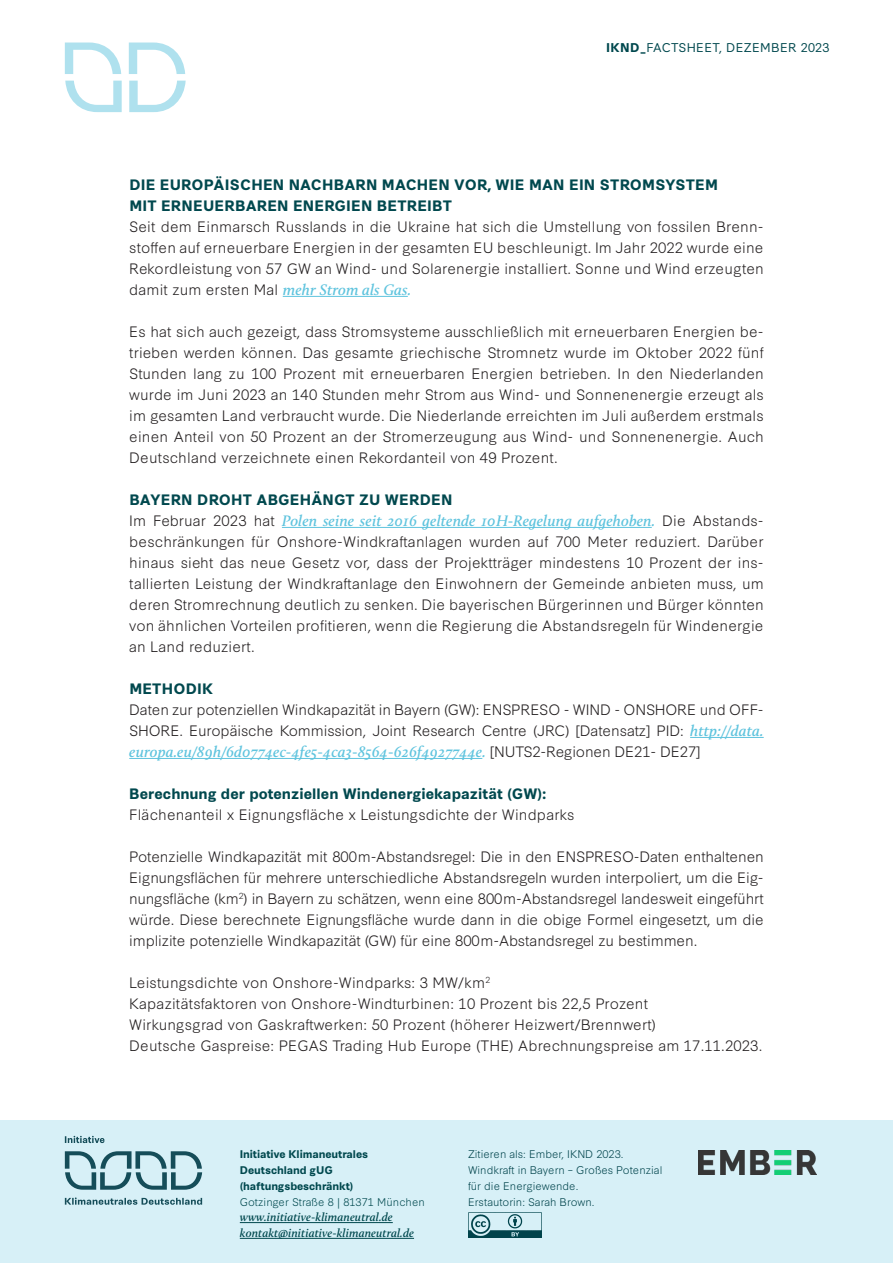
<style>
.page{position:relative;width:893px;height:1263px;background:#fff}
.page>*{position:absolute;margin:0;border:0;box-sizing:border-box;transform-origin:0 0}
.t1{font:italic 600 15.75px "Calluna";letter-spacing:.005em;color:#60c4de}
.t2{font:300 14.25px/21px "Synthese";letter-spacing:.01em;color:#231f20;text-align:justify}
.H3_Abatzüberschrift{font:700 14.25px "Synthese";letter-spacing:.015em;color:#00484e}
.t3{font:300 14.25px/21px "Synthese";letter-spacing:-.01em;color:#231f20}
.t4{font:italic 600 12px/15.8px "Calluna";letter-spacing:.005em;color:#00484e}
.Infozeile{font:12px "Synthese";letter-spacing:.03em;color:#00484e}
.t5{font:300 10.5px/15.8px "Synthese";color:#00484e}
.t6{font:700 10.5px/15.8px "Synthese";letter-spacing:-.01em;color:#00484e}
.s1{font-weight:700}
.s2{font-family:"Calluna";font-weight:600;font-style:italic;font-size:15.75px;color:#60c4de}
.s3{font-family:"Synthese";font-weight:300;font-style:normal;font-size:14.25px;color:#231f20}
.s4{font-weight:300}
</style>
<div class="page">
<hr style="left:283px;top:296px;width:125px;height:1px;background:#60c4de">
<hr style="left:282px;top:527px;width:370px;height:1px;background:#60c4de">
<hr style="left:690px;top:737px;width:74px;height:1px;background:#60c4de">
<hr style="left:129px;top:758px;width:353px;height:1px;background:#60c4de">
<svg style="left:129px;top:81px;width:57px;height:31px"></svg>
<svg style="left:129px;top:43px;width:56px;height:31px"></svg>
<svg style="left:65px;top:81px;width:57px;height:31px"></svg>
<svg style="left:65px;top:43px;width:56px;height:31px"></svg>
<div style="left:0;top:1120px;width:893px;height:143px;background:#d7f0f7"></div>
<hr style="left:240px;top:1222px;width:153px;height:1px;background:#00484e">
<hr style="left:240px;top:1238px;width:174px;height:1px;background:#00484e">
<img style="left:468px;top:1212px;width:73px;height:26px">
<img style="left:698px;top:1150px;width:118px;height:24px">
<svg style="left:65px;top:1151px;width:137px;height:39px"></svg>
<svg style="left:65px;top:1197px;width:137px;height:8px"></svg>
<svg style="left:65px;top:1136px;width:39px;height:7px"></svg>
<p class="Infozeile" style="left:606px;top:37px;width:225px"><span class="s1">IKND_</span>FACTSHEET, DEZEMBER 2023</p>
<p class="H3_Abatzüberschrift" style="left:129px;top:173px;width:590px">DIE EUROPÄISCHEN NACHBARN MACHEN VOR, WIE MAN EIN STROMSYSTEM</p>
<p class="H3_Abatzüberschrift" style="left:129px;top:194px;width:324px">MIT ERNEUERBAREN ENERGIEN BETREIBT</p>
<p class="t2" style="left:129px;top:215px;width:636px">Seit dem Einmarsch Russlands in die Ukraine hat sich die Umstellung von fossilen Brenn&shy;stoffen auf erneuerbare Energien in der gesamten EU beschleunigt. Im Jahr 2022 wurde eine Rekordleistung von 57 GW an Wind- und Solarenergie installiert. Sonne und Wind erzeugten damit zum ersten Mal <span class="s2">mehr Strom als Gas.</span></p>
<p class="t2" style="left:129px;top:320px;width:636px">Es hat sich auch gezeigt, dass Stromsysteme ausschließlich mit erneuerbaren Energien be&shy;trieben werden können. Das gesamte griechische Stromnetz wurde im Oktober 2022 fünf Stunden lang zu 100 Prozent mit erneuerbaren Energien betrieben. In den Niederlanden wurde im Juni 2023 an 140 Stunden mehr Strom aus Wind- und Sonnenenergie erzeugt als im gesamten Land verbraucht wurde. Die Niederlande erreichten im Juli außerdem erstmals einen Anteil von 50 Prozent an der Stromerzeugung aus Wind- und Sonnenenergie. Auch Deutschland verzeichnete einen Rekordanteil von 49 Prozent.</p>
<p class="H3_Abatzüberschrift" style="left:129px;top:488px;width:325px">BAYERN DROHT ABGEHÄNGT ZU WERDEN</p>
<p class="t1" style="left:129px;top:511px;width:636px"><span class="s3">Im Februar 2023 hat</span> Polen seine seit 2016 geltende 10 H-Regelung aufgehoben. <span class="s3">Die Abstands-</span></p>
<p class="t2" style="left:129px;top:530px;width:636px">beschränkungen für Onshore-Windkraftanlagen wurden auf 700 Meter reduziert. Darüber hinaus sieht das neue Gesetz vor, dass der Projektträger mindestens 10 Prozent der ins&shy;tallierten Leistung der Windkraftanlage den Einwohnern der Gemeinde anbieten muss, um deren Stromrechnung deutlich zu senken. Die bayerischen Bürgerinnen und Bürger könnten von ähnlichen Vorteilen profitieren, wenn die Regierung die Abstandsregeln für Windenergie an Land reduziert.</p>
<p class="H3_Abatzüberschrift" style="left:129px;top:677px;width:85px">METHODIK</p>
<p class="t3" style="left:129px;top:698px;width:636px">Daten zur potenziellen Windkapazität in Bayern (GW): ENSPRESO - WIND - ONSHORE und OFF-<br>SHORE. Europäische Kommission, Joint Research Centre (JRC) [Datensatz] PID: <span class="s2">http://data.</span></p>
<p class="t1" style="left:129px;top:742px;width:572px">europa.eu/89h/6d0774ec-4fe5-4ca3-8564-626f4927744e. <span class="s3">[NUTS2-Regionen DE21- DE27]</span></p>
<p class="H3_Abatzüberschrift" style="left:129px;top:782px;width:418px">Berechnung der potenziellen Windenergiekapazität (GW):</p>
<p class="t2" style="left:129px;top:803px;width:447px">Flächenanteil x Eignungsfläche x Leistungsdichte der Windparks</p>
<p class="t2" style="left:129px;top:845px;width:636px">Potenzielle Windkapazität mit 800 m-Abstandsregel: Die in den ENSPRESO-Daten enthaltenen Eignungsflächen für mehrere unterschiedliche Abstandsregeln wurden interpoliert, um die Eig&shy;nungsfläche (km<sup>2</sup>) in Bayern zu schätzen, wenn eine 800 m-Abstandsregel landesweit eingeführt würde. Diese berechnete Eignungsfläche wurde dann in die obige Formel eingesetzt, um die implizite potenzielle Windkapazität (GW) für eine 800m-Abstandsregel zu bestimmen.</p>
<p class="t2" style="left:129px;top:971px;width:362px">Leistungsdichte von Onshore-Windparks: 3 MW/km<sup>2</sup></p>
<p class="t2" style="left:129px;top:992px;width:520px">Kapazitätsfaktoren von Onshore-Windturbinen: 10 Prozent bis 22,5 Prozent</p>
<p class="t2" style="left:129px;top:1013px;width:528px">Wirkungsgrad von Gaskraftwerken: 50 Prozent (höherer Heizwert/Brennwert)</p>
<p class="t2" style="left:129px;top:1034px;width:635px">Deutsche Gaspreise: PEGAS Trading Hub Europe (THE) Abrechnungspreise am 17.11.2023.</p>
<p class="t6" style="left:240px;top:1146px;width:187px">Initiative Klimaneutrales<br>Deutschland gUG (haftungsbeschränkt)<br><span class="s4">Gotzinger Straße 8 | 81371 München</span></p>
<p class="t4" style="left:240px;top:1209px;width:176px">www.initiative-klimaneutral.de kontakt@initiative-klimaneutral.de</p>
<p class="t5" style="left:468px;top:1145px;width:196px">Zitieren als: Ember, IKND 2023.<br>Windkraft in Bayern – Großes Potenzial für die Energiewende.<br>Erstautorin: Sarah Brown.</p>
</div>
